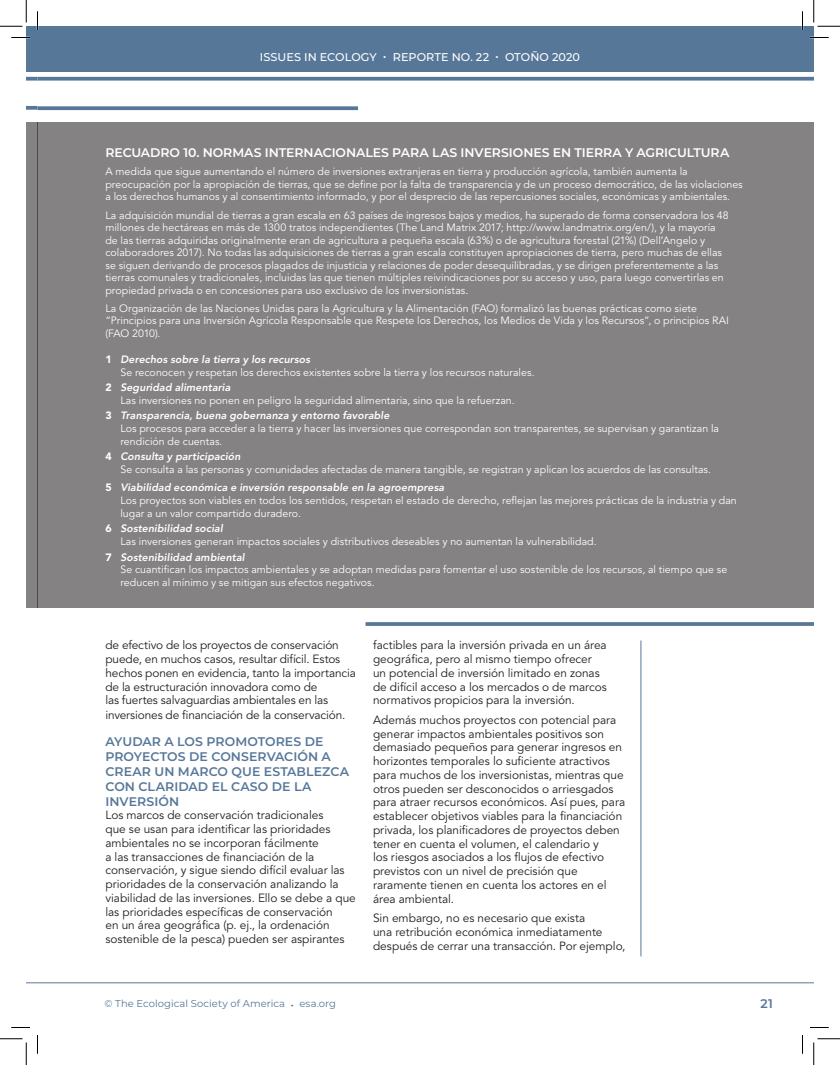
<style>
.page{position:relative;width:840px;height:1065px;background:#fff}
.page>*{position:absolute;margin:0;border:0;box-sizing:border-box;transform-origin:0 0}
.t1{font:600 12.5px/15px "Montserrat";letter-spacing:.005em;color:#577799}
.t2{font:600 12.5px "Montserrat";letter-spacing:-.005em;color:#fff}
.t3{font:11.88px/13.8px "Avenir LT Std";color:#231f20}
.t4{font:500 11.25px "Montserrat";letter-spacing:.005em;color:#fff}
.t5{font:10.62px/12.5px "Avenir LT Std";letter-spacing:.005em;color:#fff}
.t6{font:10px "Montserrat";letter-spacing:.005em;color:#577799}
.s1{font-weight:900}
.s2{font-weight:800;font-style:italic}
.s3{font-size:12.5px}
</style>
<div class="page">
<div style="left:26px;top:26px;width:12px;height:46px;background:#577799"></div>
<div style="left:38px;top:26px;width:776px;height:46px;background:#577799"></div>
<svg style="left:26px;top:77px;width:12px;height:4px"></svg>
<svg style="left:38px;top:77px;width:776px;height:4px;background:#6884a3"></svg>
<svg style="left:26px;top:982px;width:12px;height:1px"></svg>
<hr style="left:38px;top:982px;width:776px;height:1px;background:#577799">
<hr style="left:641px;top:640px;width:1px;height:316px;background:#577799">
<div style="left:26px;top:122px;width:12px;height:486px;background:#848282"></div>
<svg style="left:26px;top:106px;width:12px;height:4px"></svg>
<svg style="left:38px;top:106px;width:320px;height:4px"></svg>
<svg style="left:366px;top:622px;width:448px;height:4px;background:#617f9f"></svg>
<div style="left:38px;top:122px;width:776px;height:486px;background:#848282"></div>
<svg style="left:11px;top:37px;width:19px;height:1px"></svg>
<svg style="left:810px;top:37px;width:19px;height:1px"></svg>
<svg style="left:11px;top:1027px;width:19px;height:1px"></svg>
<svg style="left:810px;top:1027px;width:19px;height:1px"></svg>
<svg style="left:37px;top:11px;width:1px;height:19px"></svg>
<svg style="left:37px;top:1035px;width:1px;height:19px"></svg>
<svg style="left:802px;top:11px;width:1px;height:19px"></svg>
<svg style="left:802px;top:1035px;width:1px;height:19px"></svg>
<svg style="left:0;top:0;width:27px;height:27px"></svg>
<svg style="left:0;top:1039px;width:27px;height:26px"></svg>
<svg style="left:814px;top:0;width:26px;height:27px"></svg>
<svg style="left:814px;top:1039px;width:26px;height:26px"></svg>
<p class="t4" style="left:260px;top:49px;width:322px">ISSUES IN ECOLOGY • REPORTE NO. 22 • OTOÑO 2020</p>
<p class="t2" style="left:105px;top:144px;width:626px">RECUADRO 10. NORMAS INTERNACIONALES PARA LAS INVERSIONES EN TIERRA Y AGRICULTURA</p>
<p class="t5" style="left:105px;top:166px;width:639px">A medida que sigue aumentando el número de inversiones extranjeras en tierra y producción agrícola, también aumenta la preocupación por la apropiación de tierras, que se define por la falta de transparencia y de un proceso democrático, de las violaciones a los derechos humanos y al consentimiento informado, y por el desprecio de las repercusiones sociales, económicas y ambientales.</p>
<p class="t5" style="left:105px;top:209px;width:625px">La adquisición mundial de tierras a gran escala en 63 países de ingresos bajos y medios, ha superado de forma conservadora los 48 millones de hectáreas en más de 1300 tratos independientes (The Land Matrix 2017; http://www.landmatrix.org/en/), y la mayoría de las tierras adquiridas originalmente eran de agricultura a pequeña escala (63%) o de agricultura forestal (21%) (Dell’Angelo y colaboradores 2017). No todas las adquisiciones de tierras a gran escala constituyen apropiaciones de tierra, pero muchas de ellas se siguen derivando de procesos plagados de injusticia y relaciones de poder desequilibradas, y se dirigen preferentemente a las tierras comunales y tradicionales, incluidas las que tienen múltiples reivindicaciones por su acceso y uso, para luego convertirlas en propiedad privada o en concesiones para uso exclusivo de los inversionistas.</p>
<p class="t5" style="left:105px;top:302px;width:625px">La Organización de las Naciones Unidas para la Agricultura y la Alimentación (FAO) formalizó las buenas prácticas como siete “Principios para una Inversión Agrícola Responsable que Respete los Derechos, los Medios de Vida y los Recursos”, o principios RAI (FAO 2010).</p>
<p class="t5" style="left:120px;top:353px;width:416px;text-indent:-15px"><span class="s1">1</span> <span class="s2">Derechos sobre la tierra y los recursos<br></span>Se reconocen y respetan los derechos existentes sobre la tierra y los recursos naturales.</p>
<p class="t5" style="left:120px;top:381px;width:396px;text-indent:-15px"><span class="s1">2</span> <span class="s2">Seguridad alimentaria<br></span>Las inversiones no ponen en peligro la seguridad alimentaria, sino que la refuerzan.</p>
<p class="t5" style="left:120px;top:410px;width:600px;text-indent:-15px"><span class="s1">3</span> <span class="s2">Transparencia, buena gobernanza y entorno favorable<br></span>Los procesos para acceder a la tierra y hacer las inversiones que correspondan son transparentes, se supervisan y garantizan la rendición de cuentas.</p>
<p class="t5" style="left:120px;top:451px;width:592px;text-indent:-15px"><span class="s1">4</span> <span class="s2">Consulta y participación<br></span>Se consulta a las personas y comunidades afectadas de manera tangible, se registran y aplican los acuerdos de las consultas.</p>
<p class="t5" style="left:120px;top:482px;width:618px;text-indent:-15px"><span class="s1">5</span> <span class="s2">Viabilidad económica e inversión responsable en la agroempresa<br></span>Los proyectos son viables en todos los sentidos, respetan el estado de derecho, reflejan las mejores prácticas de la industria y dan lugar a un valor compartido duradero.</p>
<p class="t5" style="left:120px;top:523px;width:478px;text-indent:-15px"><span class="s1">6</span> <span class="s2">Sostenibilidad social<br></span>Las inversiones generan impactos sociales y distributivos deseables y no aumentan la vulnerabilidad.</p>
<p class="t5" style="left:120px;top:551px;width:608px;text-indent:-15px"><span class="s1">7</span> <span class="s2">Sostenibilidad ambiental<br></span>Se cuantifican los impactos ambientales y se adoptan medidas para fomentar el uso sostenible de los recursos, al tiempo que se reducen al mínimo y se mitigan sus efectos negativos.</p>
<p class="t3" style="left:105px;top:639px;width:252px">de efectivo de los proyectos de conservación puede, en muchos casos, resultar difícil. Estos hechos ponen en evidencia, tanto la importancia de la estructuración innovadora como de<br>las fuertes salvaguardias ambientales en las</p>
<p class="t3" style="left:105px;top:709px;width:241px">inversiones de financiación de la conservación.</p>
<p class="t1" style="left:105px;top:733px;width:245px">AYUDAR A LOS PROMOTORES DE<br>PROYECTOS DE CONSERVACIÓN A<br>CREAR UN MARCO QUE ESTABLEZCA<br>CON CLARIDAD EL CASO DE LA<br>INVERSIÓN</p>
<p class="t3" style="left:105px;top:809px;width:252px">Los marcos de conservación tradicionales<br>que se usan para identificar las prioridades ambientales no se incorporan fácilmente<br>a las transacciones de financiación de la conservación, y sigue siendo difícil evaluar las prioridades de la conservación analizando la viabilidad de las inversiones. Ello se debe a que las prioridades específicas de conservación<br>en un área geográfica (p. ej., la ordenación sostenible de la pesca) pueden ser aspirantes</p>
<p class="t3" style="left:373px;top:639px;width:235px">factibles para la inversión privada en un área geográfica, pero al mismo tiempo ofrecer un potencial de inversión limitado en zonas de difícil acceso a los mercados o de marcos normativos propicios para la inversión.</p>
<p class="t3" style="left:373px;top:713px;width:254px">Además muchos proyectos con potencial para generar impactos ambientales positivos son demasiado pequeños para generar ingresos en horizontes temporales lo suficiente atractivos para muchos de los inversionistas, mientras que otros pueden ser desconocidos o arriesgados para atraer recursos económicos. Así pues, para establecer objetivos viables para la financiación privada, los planificadores de proyectos deben tener en cuenta el volumen, el calendario y<br>los riesgos asociados a los flujos de efectivo previstos con un nivel de precisión que raramente tienen en cuenta los actores en el área ambiental.</p>
<p class="t3" style="left:373px;top:911px;width:254px">Sin embargo, no es necesario que exista<br>una retribución económica inmediatamente después de cerrar una transacción. Por ejemplo,</p>
<p class="t6" style="left:104px;top:997px;width:233px">© The Ecological Society of America <span class="s3">•</span> esa.org</p>
<p class="t1" style="left:761px;top:996px;width:14px">21</p>
</div>
